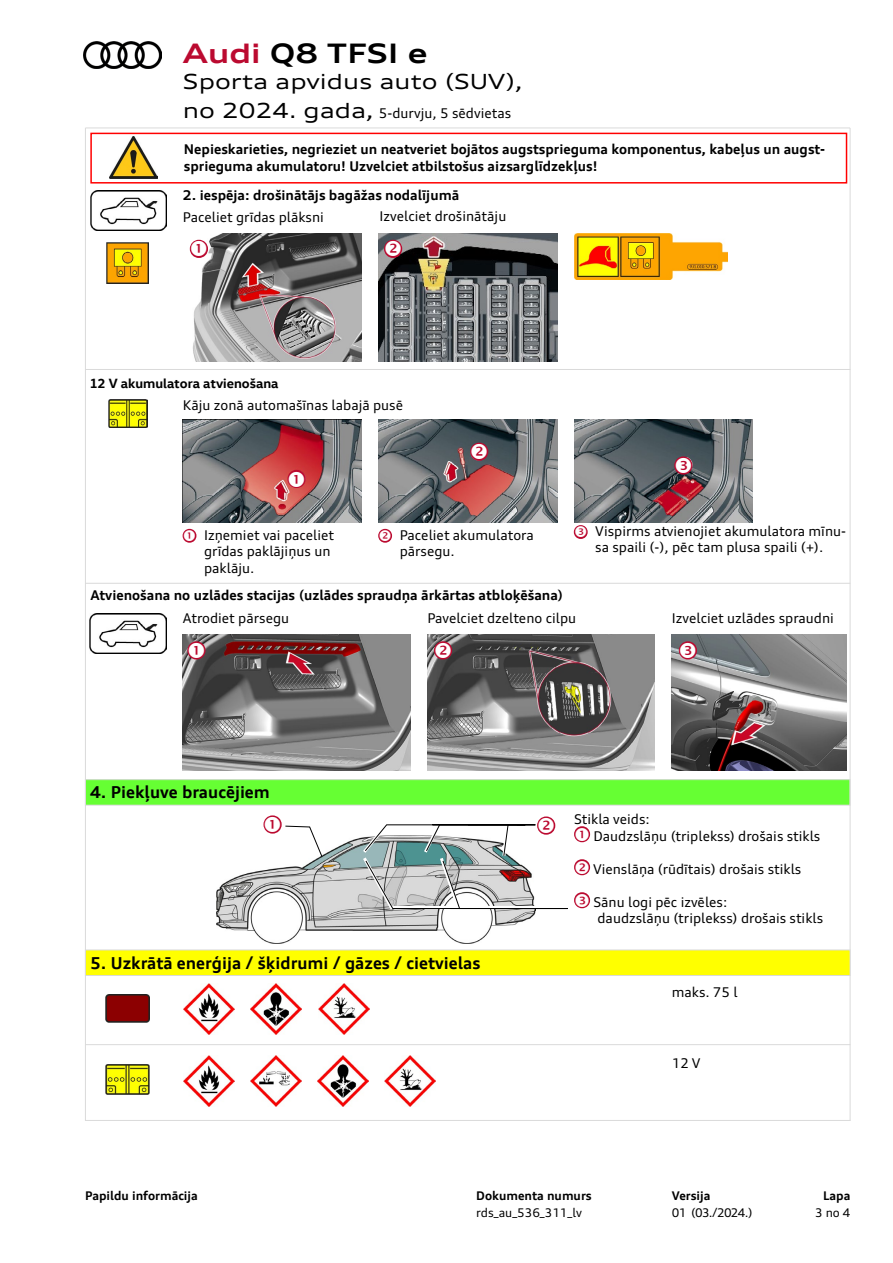
<style>
.page{position:relative;width:893px;height:1263px;background:#fff}
.page>*{position:absolute;margin:0;border:0;box-sizing:border-box;transform-origin:0 0}
.Kopfzeile_Ueberschrift{font:700 expanded 27px "Audi Type";color:#000}
.Kopfzeile_Untertitel{font:expanded 21px "Audi Type";color:#000}
.Kapiteltitel{font:700 16.5px "Audi Type";color:#000}
.Text{font:13.5px/16.5px "Audi Type";color:#000}
.Warntext{font:700 13.5px/16.5px "Audi Type";color:#000}
.Text_fett{font:700 13.5px "Audi Type";color:#000}
.Text-2{font:700 13.5px "Audi Type";color:#000}
.Kopfzeile_Untertitel-2{font:13.5px "Audi Type";color:#000}
.Text_fett-2{font:700 13.5px "VW Head Office";color:#000}
.Fusszeile_fett{font:700 12px "Audi Type";color:#000}
.Fusszeile{font:12px "Audi Type";color:#000}
.s1{color:#bb0a30}
.s2{font-stretch:expanded;font-size:21px}
</style>
<div class="page">
<img style="left:217px;top:838px;width:319px;height:105px">
<hr style="left:85px;top:369px;width:765px;height:1px;background:#dadada">
<hr style="left:85px;top:583px;width:765px;height:1px;background:#dadada">
<hr style="left:85px;top:1044px;width:765px;height:1px;background:#dadada">
<img style="left:90px;top:190px;width:77px;height:40px">
<div style="left:85px;top:780px;width:765px;height:25px;background:#6f3"></div>
<div style="left:85px;top:779px;width:765px;height:26px;border:1px solid #dadada"></div>
<hr style="left:85px;top:128px;width:765px;height:1px;background:#dadada">
<hr style="left:85px;top:128px;width:1px;height:993px;background:#dadada">
<hr style="left:850px;top:128px;width:1px;height:993px;background:#dadada">
<img style="left:193px;top:234px;width:168px;height:127px">
<img style="left:378px;top:234px;width:179px;height:127px">
<img style="left:106px;top:243px;width:43px;height:40px">
<img style="left:574px;top:234px;width:153px;height:45px">
<img style="left:183px;top:635px;width:227px;height:136px">
<img style="left:427px;top:635px;width:228px;height:136px">
<img style="left:672px;top:635px;width:174px;height:136px">
<img style="left:90px;top:613px;width:76px;height:40px">
<img style="left:183px;top:420px;width:178px;height:102px">
<img style="left:378px;top:420px;width:179px;height:102px">
<img style="left:574px;top:420px;width:179px;height:102px">
<img style="left:108px;top:400px;width:39px;height:27px">
<hr style="left:85px;top:1120px;width:765px;height:1px;background:#dadada">
<div style="left:85px;top:950px;width:765px;height:25px;background:#ff0"></div>
<div style="left:85px;top:949px;width:765px;height:27px;border:1px solid #dadada"></div>
<img style="left:183px;top:1055px;width:51px;height:51px">
<img style="left:317px;top:1055px;width:51px;height:52px">
<img style="left:250px;top:1055px;width:51px;height:52px">
<img style="left:384px;top:1055px;width:51px;height:51px">
<img style="left:106px;top:1064px;width:43px;height:30px">
<img style="left:109px;top:137px;width:48px;height:42px">
<div style="left:90px;top:133px;width:757px;height:51px;border:2px solid #f00"></div>
<img style="left:251px;top:983px;width:51px;height:52px">
<img style="left:183px;top:983px;width:51px;height:51px">
<img style="left:319px;top:983px;width:51px;height:51px">
<img style="left:106px;top:994px;width:43px;height:28px">
<img style="left:84px;top:41px;width:78px;height:27px">
<svg style="left:265px;top:825px;width:58px;height:33px"></svg>
<svg style="left:360px;top:824px;width:208px;height:86px"></svg>
<svg style="left:193px;top:241px;width:13px;height:15px"></svg>
<svg style="left:386px;top:241px;width:15px;height:15px"></svg>
<svg style="left:189px;top:643px;width:15px;height:15px"></svg>
<svg style="left:435px;top:643px;width:16px;height:15px"></svg>
<svg style="left:680px;top:643px;width:15px;height:15px"></svg>
<svg style="left:289px;top:471px;width:15px;height:15px"></svg>
<svg style="left:472px;top:444px;width:15px;height:15px"></svg>
<svg style="left:676px;top:458px;width:15px;height:15px"></svg>
<p class="Kopfzeile_Ueberschrift" style="left:183px;top:37px;width:246px"><span class="s1">Audi</span> Q8 TFSI e</p>
<p class="Kopfzeile_Untertitel" style="left:183px;top:68px;width:341px">Sporta apvidus auto (SUV),</p>
<p class="Kopfzeile_Untertitel-2" style="left:183px;top:105px;width:330px"><span class="s2">no 2024. gada,</span> 5-durvju, 5 sēdvietas</p>
<p class="Warntext" style="left:184px;top:141px;width:643px">Nepieskarieties, negrieziet un neatveriet bojātos augstsprieguma komponentus, kabeļus un augst&shy;sprieguma akumulatoru! Uzvelciet atbilstošus aizsarglīdzekļus!</p>
<p class="Text-2" style="left:183px;top:187px;width:278px">2. iespēja: drošinātājs bagāžas nodalījumā</p>
<p class="Text" style="left:183px;top:209px;width:143px">Paceliet grīdas plāksni</p>
<p class="Text" style="left:379px;top:207px;width:128px">Izvelciet drošinātāju</p>
<p class="Text_fett-2" style="left:90px;top:375px;width:190px">12 V akumulatora atvienošana</p>
<p class="Text" style="left:183px;top:397px;width:222px">Kāju zonā automašīnas labajā pusē</p>
<p class="Text" style="left:204px;top:526px;width:132px">Izņemiet vai paceliet grīdas paklājiņus un paklāju.</p>
<p class="Text" style="left:400px;top:526px;width:136px">Paceliet akumulatora pārsegu.</p>
<p class="Text" style="left:595px;top:523px;width:252px">Vispirms atvienojiet akumulatora mīnu&shy;sa spaili (-), pēc tam plusa spaili (+).</p>
<p class="Text_fett" style="left:90px;top:587px;width:474px">Atvienošana no uzlādes stacijas (uzlādes spraudņa ārkārtas atbloķēšana)</p>
<p class="Text" style="left:183px;top:610px;width:108px">Atrodiet pārsegu</p>
<p class="Kapiteltitel" style="left:90px;top:782px;width:181px">4. Piekļuve braucējiem</p>
<p class="Text" style="left:427px;top:610px;width:150px">Pavelciet dzelteno cilpu</p>
<p class="Text" style="left:672px;top:610px;width:164px">Izvelciet uzlādes spraudni</p>
<p class="Text" style="left:574px;top:811px;width:77px">Stikla veids:</p>
<p class="Text" style="left:593px;top:827px;width:228px">Daudzslāņu (triplekss) drošais stikls</p>
<p class="Text" style="left:593px;top:860px;width:210px">Vienslāņa (rūdītais) drošais stikls</p>
<p class="Text" style="left:593px;top:893px;width:231px">Sānu logi pēc izvēles:<br>daudzslāņu (triplekss) drošais stikls</p>
<p class="Kapiteltitel" style="left:90px;top:952px;width:392px">5. Uzkrātā enerģija / šķidrumi / gāzes / cietvielas</p>
<p class="Fusszeile_fett" style="left:85px;top:1188px;width:114px">Papildu informācija</p>
<p class="Fusszeile_fett" style="left:476px;top:1188px;width:117px">Dokumenta numurs</p>
<p class="Fusszeile" style="left:476px;top:1205px;width:107px">rds_au_536_311_lv</p>
<p class="Text" style="left:672px;top:984px;width:67px">maks. 75 l</p>
<p class="Text" style="left:672px;top:1055px;width:30px">12V</p>
<p class="Fusszeile_fett" style="left:672px;top:1188px;width:40px">Versija</p>
<p class="Fusszeile" style="left:672px;top:1205px;width:82px">01 (03./2024.)</p>
<p class="Fusszeile_fett" style="left:823px;top:1188px;width:29px">Lapa</p>
<p class="Fusszeile" style="left:815px;top:1205px;width:37px">3 no 4</p>
</div>
